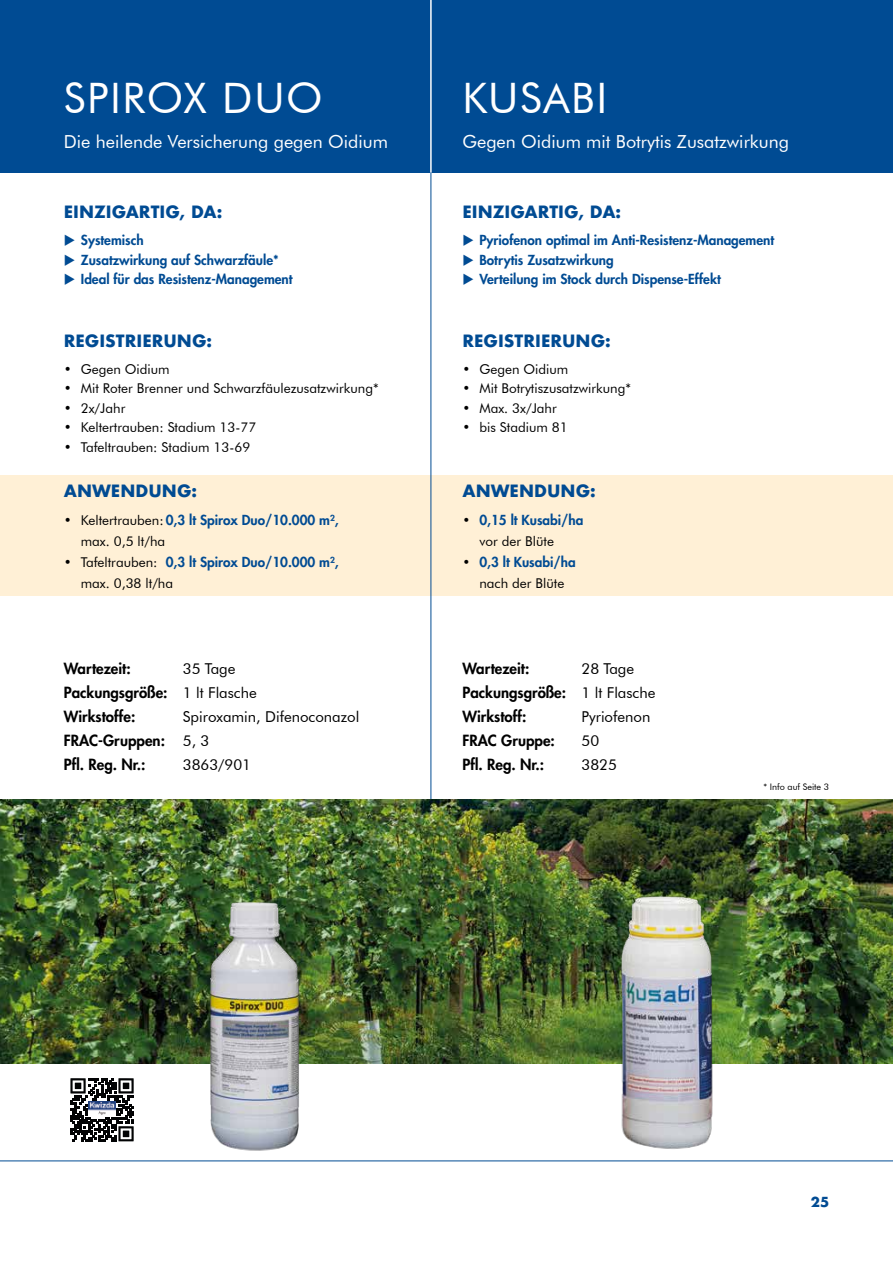
<style>
.page{position:relative;width:893px;height:1263px;background:#fff}
.page>*{position:absolute;margin:0;border:0;box-sizing:border-box;transform-origin:0 0}
.t1{font:42px "Futura BT";letter-spacing:.04em;color:#fff}
.t2{font:18px "Futura BT";color:#fff}
.t3{font:700 16.5px "Futura";color:#004b93}
.t4{font:800 15px/24px "Futura Std";color:#000}
.t5{font:15px "Futura BT";color:#000}
.t6{font:800 13.5px "Futura Std";color:#004b93}
.t7{font:13.5px "Futura BT";color:#000}
.t8{font:700 13.5px "Futura";color:#004b93}
.t9{font:9px "Futura BT";color:#000}
.s1{font-family:"Futura BT";font-weight:400;color:#000}
.s2{font-family:"Futura BT";font-weight:400}
</style>
<div class="page">
<div style="left:0;top:0;width:893px;height:173px;background:#004b93"></div>
<hr style="left:431px;top:0;width:1px;height:173px;background:#fff">
<hr style="left:0;top:1160px;width:893px;height:1px;background:#004b93">
<div style="left:0;top:475px;width:893px;height:120px;background:#fff0d6"></div>
<hr style="left:431px;top:173px;width:1px;height:816px;background:#004b93">
<img style="left:0;top:799px;width:893px;height:264px">
<svg style="left:70px;top:1078px;width:64px;height:63px"></svg>
<img style="left:89px;top:1102px;width:26px;height:14px">
<img style="left:201px;top:898px;width:105px;height:253px">
<img style="left:621px;top:882px;width:97px;height:267px">
<h1 class="t1" style="left:64px;top:72px;width:261px">SPIROX DUO</h1>
<h2 class="t2" style="left:64px;top:130px;width:326px">Die heilende Versicherung gegen Oidium</h2>
<h1 class="t1" style="left:462px;top:72px;width:147px">KUSABI</h1>
<h2 class="t2" style="left:462px;top:130px;width:328px">Gegen Oidium mit Botrytis Zusatzwirkung</h2>
<p class="t3" style="left:64px;top:200px;width:160px">EINZIGARTIG, DA:</p>
<p class="t3" style="left:463px;top:200px;width:160px">EINZIGARTIG, DA:</p>
<p class="t6" style="left:64px;top:232px;width:81px">◆ Systemisch</p>
<p class="t6" style="left:64px;top:251px;width:216px">◆ Zusatzwirkung auf Schwarzfäule*</p>
<p class="t6" style="left:64px;top:271px;width:230px">◆ Ideal für das Resistenz-Management</p>
<p class="t6" style="left:462px;top:231px;width:313px">◆ Pyriofenon optimal im Anti-Resistenz-Management</p>
<p class="t6" style="left:462px;top:251px;width:153px">◆ Botrytis Zusatzwirkung</p>
<p class="t6" style="left:462px;top:270px;width:260px">◆ Verteilung im Stock durch Dispense-Effekt</p>
<p class="t3" style="left:64px;top:329px;width:150px">REGISTRIERUNG:</p>
<p class="t3" style="left:462px;top:329px;width:150px">REGISTRIERUNG:</p>
<p class="t7" style="left:64px;top:361px;width:107px">• Gegen Oidium</p>
<p class="t7" style="left:64px;top:380px;width:316px">• Mit Roter Brenner und Schwarzfäulezusatzwirkung*</p>
<p class="t7" style="left:64px;top:400px;width:63px">• 2x/Jahr</p>
<p class="t7" style="left:64px;top:419px;width:194px">• Keltertrauben: Stadium 13-77</p>
<p class="t7" style="left:64px;top:439px;width:188px">• Tafeltrauben: Stadium 13-69</p>
<p class="t7" style="left:462px;top:361px;width:107px">• Gegen Oidium</p>
<p class="t7" style="left:462px;top:380px;width:170px">• Mit Botrytiszusatzwirkung*</p>
<p class="t7" style="left:462px;top:400px;width:96px">• Max. 3x/Jahr</p>
<p class="t7" style="left:462px;top:419px;width:107px">• bis Stadium 81</p>
<p class="t3" style="left:64px;top:479px;width:135px">ANWENDUNG:</p>
<p class="t3" style="left:462px;top:479px;width:135px">ANWENDUNG:</p>
<p class="t6" style="left:64px;top:511px;width:276px"><span class="s1">• Keltertrauben:</span> 0,3 lt Spirox Duo/10.000 m²,</p>
<p class="t7" style="left:81px;top:533px;width:86px">max. 0,5 lt/ha</p>
<p class="t6" style="left:64px;top:553px;width:276px"><span class="s1">• Tafeltrauben:</span> 0,3 lt Spirox Duo/10.000 m²,</p>
<p class="t7" style="left:81px;top:575px;width:94px">max. 0,38 lt/ha</p>
<p class="t6" style="left:462px;top:511px;width:123px"><span class="s1">•</span> 0,15 lt Kusabi/ha</p>
<p class="t7" style="left:479px;top:533px;width:76px">vor der Blüte</p>
<p class="t6" style="left:462px;top:553px;width:115px"><span class="s1">•</span> 0,3 lt Kusabi/ha</p>
<p class="t7" style="left:479px;top:575px;width:86px">nach der Blüte</p>
<p class="t4" style="left:64px;top:656px;width:68px">Wartezeit:</p>
<p class="t5" style="left:183px;top:659px;width:54px">35 Tage</p>
<p class="t4" style="left:64px;top:680px;width:194px">Packungsgröße: <span class="s2">1 lt Flasche<br></span>Wirkstoffe:</p>
<p class="t5" style="left:183px;top:707px;width:178px">Spiroxamin, Difenoconazol</p>
<p class="t4" style="left:64px;top:728px;width:147px">FRAC-Gruppen: <span class="s2">5, 3<br></span>Pfl. Reg. Nr.:</p>
<p class="t5" style="left:183px;top:755px;width:70px">3863/901</p>
<p class="t4" style="left:462px;top:656px;width:68px">Wartezeit:</p>
<p class="t5" style="left:581px;top:659px;width:54px">28 Tage</p>
<p class="t4" style="left:462px;top:680px;width:194px">Packungsgröße: <span class="s2">1 lt Flasche<br></span>Wirkstoff:</p>
<p class="t5" style="left:581px;top:707px;width:70px">Pyriofenon</p>
<p class="t4" style="left:462px;top:728px;width:94px">FRAC Gruppe:</p>
<p class="t5" style="left:581px;top:731px;width:19px">50</p>
<p class="t4" style="left:462px;top:752px;width:83px">Pfl. Reg. Nr.:</p>
<p class="t5" style="left:581px;top:755px;width:37px">3825</p>
<p class="t9" style="left:763px;top:782px;width:67px">* Info auf Seite 3</p>
<p class="t8" style="left:811px;top:1192px;width:20px">25</p>
</div>
